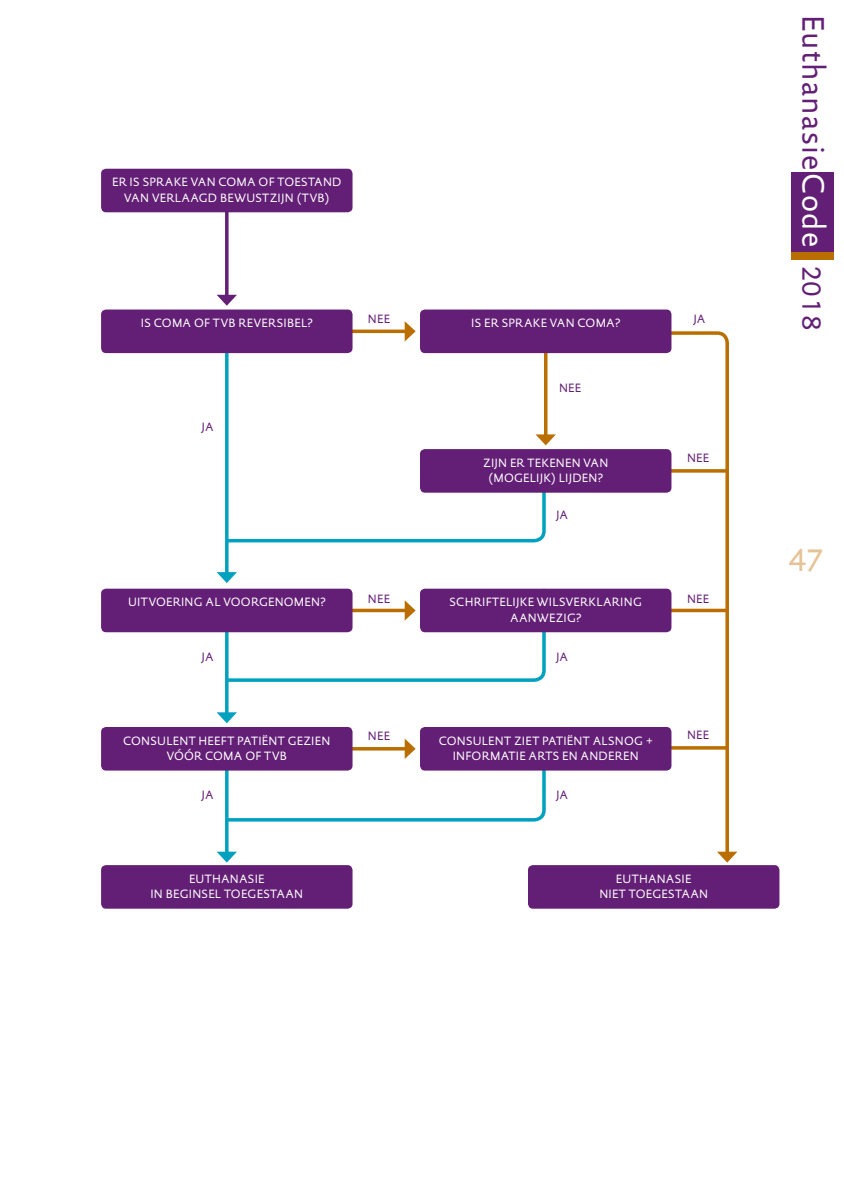
<style>
.page{position:relative;width:844px;height:1191px;background:#fff}
.page>*{position:absolute;margin:0;border:0;box-sizing:border-box;transform-origin:0 0}
.t1{font:31.5px "DTL Documenta Sans TOT";letter-spacing:.04em;color:#631e75}
.t2{font:31.5px "DTL Documenta Sans TOT";color:#e6c297}
.t3{font:12.25px/15.8px "DTL Documenta Sans TOT";letter-spacing:.02em;color:#fff;text-align:center}
.t4{font:12.25px "DTL Documenta Sans TOT";letter-spacing:.02em;color:#631e75}
.s1{color:#fff}
.s2{font-size:26.25px}
</style>
<div class="page">
<div style="left:791px;top:172px;width:42px;height:80px;background:#631e75"></div>
<div style="left:791px;top:252px;width:42px;height:7px;background:#ba6e00"></div>
<hr style="left:225px;top:621px;width:3px;height:94px;background:#00a1bf">
<hr style="left:225px;top:756px;width:3px;height:98px;background:#00a1bf">
<svg style="left:216px;top:851px;width:21px;height:11px"></svg>
<svg style="left:642px;top:329px;width:87px;height:522px"></svg>
<svg style="left:717px;top:851px;width:20px;height:11px"></svg>
<hr style="left:665px;top:469px;width:61px;height:3px;background:#ba6e00">
<svg style="left:671px;top:608px;width:55px;height:4px"></svg>
<hr style="left:665px;top:746px;width:61px;height:3px;background:#ba6e00">
<svg style="left:216px;top:712px;width:331px;height:111px"></svg>
<svg style="left:352px;top:329px;width:52px;height:4px"></svg>
<svg style="left:404px;top:321px;width:11px;height:20px"></svg>
<hr style="left:225px;top:345px;width:3px;height:230px;background:#00a1bf">
<svg style="left:216px;top:572px;width:331px;height:111px"></svg>
<hr style="left:544px;top:341px;width:3px;height:96px;background:#ba6e00">
<svg style="left:225px;top:434px;width:330px;height:110px"></svg>
<hr style="left:225px;top:198px;width:3px;height:100px;background:#631e75">
<svg style="left:217px;top:295px;width:20px;height:11px"></svg>
<div style="left:101px;top:169px;width:251px;height:43px;background:#631e75;border-radius:5px"></div>
<div style="left:101px;top:309px;width:251px;height:44px;background:#631e75;border-radius:5px"></div>
<div style="left:420px;top:309px;width:251px;height:44px;background:#631e75;border-radius:5px"></div>
<div style="left:420px;top:449px;width:251px;height:44px;background:#631e75;border-radius:5px"></div>
<div style="left:101px;top:588px;width:251px;height:44px;background:#631e75;border-radius:5px"></div>
<div style="left:420px;top:588px;width:251px;height:44px;background:#631e75;border-radius:5px"></div>
<div style="left:101px;top:727px;width:251px;height:43px;background:#631e75;border-radius:5px"></div>
<div style="left:420px;top:727px;width:251px;height:43px;background:#631e75;border-radius:5px"></div>
<div style="left:101px;top:865px;width:251px;height:43px;background:#631e75;border-radius:5px"></div>
<div style="left:528px;top:865px;width:251px;height:43px;background:#631e75;border-radius:5px"></div>
<p class="t3" style="left:112px;top:174px;width:231px">ER IS SPRAKE VAN COMA OF TOESTAND<br>VAN VERLAAGD BEWUSTZIJN (TVB)</p>
<p class="t4" style="left:368px;top:312px;width:24px">NEE</p>
<p class="t3" style="left:141px;top:315px;width:173px">IS COMA OF TVB REVERSIBEL?</p>
<p class="t3" style="left:471px;top:315px;width:150px">IS ER SPRAKE VAN COMA?</p>
<p class="t4" style="left:201px;top:420px;width:14px">JA</p>
<p class="t4" style="left:559px;top:380px;width:24px">NEE</p>
<p class="t3" style="left:483px;top:454px;width:127px">ZIJN ER TEKENEN VAN (MOGELIJK) LIJDEN?</p>
<p class="t4" style="left:556px;top:507px;width:14px">JA</p>
<p class="t4" style="left:368px;top:591px;width:24px">NEE</p>
<p class="t3" style="left:128px;top:594px;width:199px">UITVOERING AL VOORGENOMEN?</p>
<p class="t3" style="left:449px;top:594px;width:194px">SCHRIFTELIJKE WILSVERKLARING<br>AANWEZIG?</p>
<p class="t4" style="left:201px;top:649px;width:14px">JA</p>
<p class="t4" style="left:556px;top:649px;width:14px">JA</p>
<p class="t4" style="left:368px;top:728px;width:24px">NEE</p>
<p class="t3" style="left:123px;top:732px;width:208px">CONSULENT HEEFT PATIËNT GEZIEN<br>VÓÓR COMA OF TVB</p>
<p class="t3" style="left:438px;top:732px;width:215px">CONSULENT ZIET PATIËNT ALSNOG +<br>INFORMATIE ARTS EN ANDEREN</p>
<p class="t4" style="left:201px;top:787px;width:14px">JA</p>
<p class="t4" style="left:556px;top:787px;width:14px">JA</p>
<p class="t4" style="left:693px;top:312px;width:14px">JA</p>
<p class="t4" style="left:687px;top:450px;width:24px">NEE</p>
<p class="t4" style="left:687px;top:591px;width:24px">NEE</p>
<p class="t4" style="left:687px;top:727px;width:24px">NEE</p>
<p class="t3" style="left:150px;top:870px;width:154px">EUTHANASIE<br>IN BEGINSEL TOEGESTAAN</p>
<p class="t3" style="left:599px;top:870px;width:110px">EUTHANASIE<br>NIET TOEGESTAAN</p>
<h1 class="t1" style="left:832px;top:15px;width:317px;rotate:90deg">Euthanasie<span class="s1">Code</span> <span class="s2">2018</span></h1>
<h1 class="t2" style="left:787px;top:541px;width:38px">47</h1>
</div>
